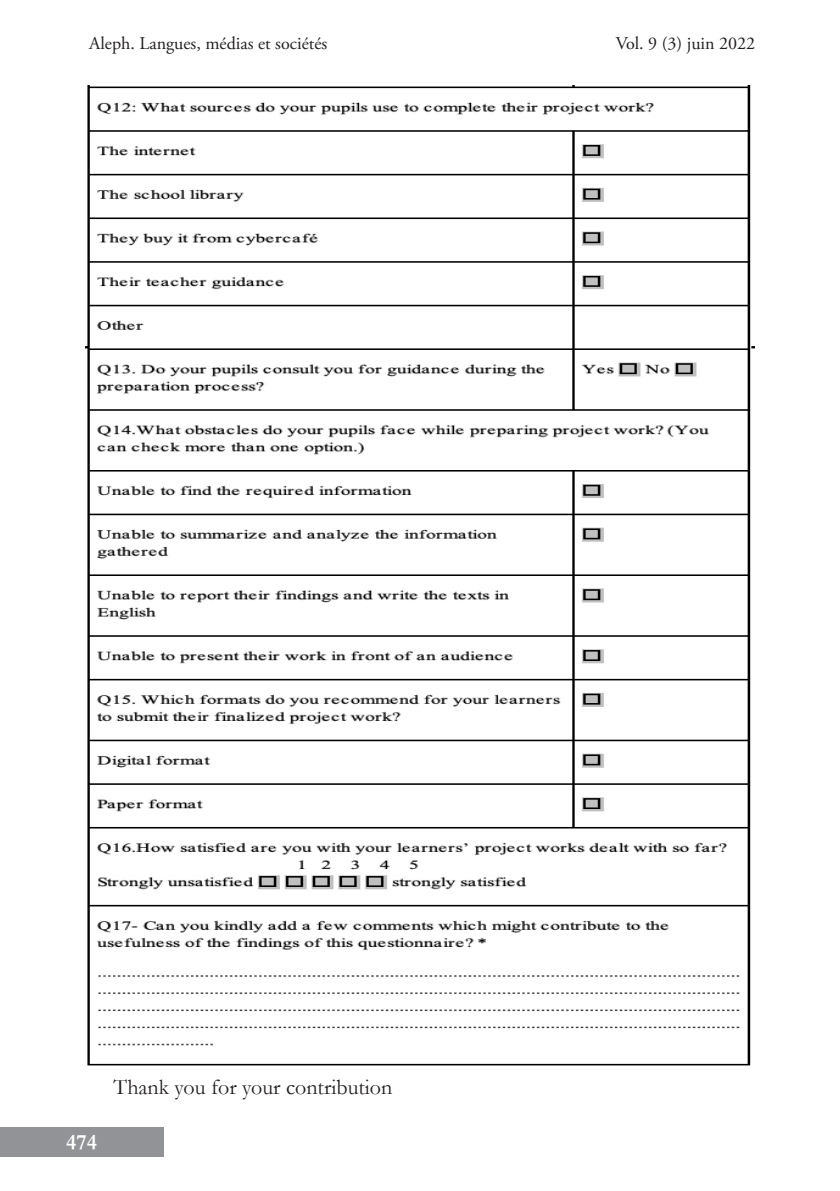
<style>
.page{position:relative;width:840px;height:1191px;background:#fff}
.page>*{position:absolute;margin:0;border:0;box-sizing:border-box;transform-origin:0 0}
.Normal-fr{font:22px "Garamond";color:#231f20}
.t1{font:700 22px "Garamond";color:#fff}
.t2{font:18px "Adobe Garamond Pro";color:#231f20}
</style>
<div class="page">
<div style="left:0;top:1127px;width:163px;height:30px;background:#919396"></div>
<img style="left:85px;top:85px;width:669px;height:981px">
<p class="t2" style="left:89px;top:32px;width:239px">Aleph. Langues, médias et sociétés</p>
<p class="t2" style="left:615px;top:32px;width:141px">Vol. 9 (3) juin 2022</p>
<p class="t1" style="left:66px;top:1129px;width:32px">474</p>
<p class="Normal-fr" style="left:113px;top:1073px;width:280px">Thank you for your contribution</p>
</div>
